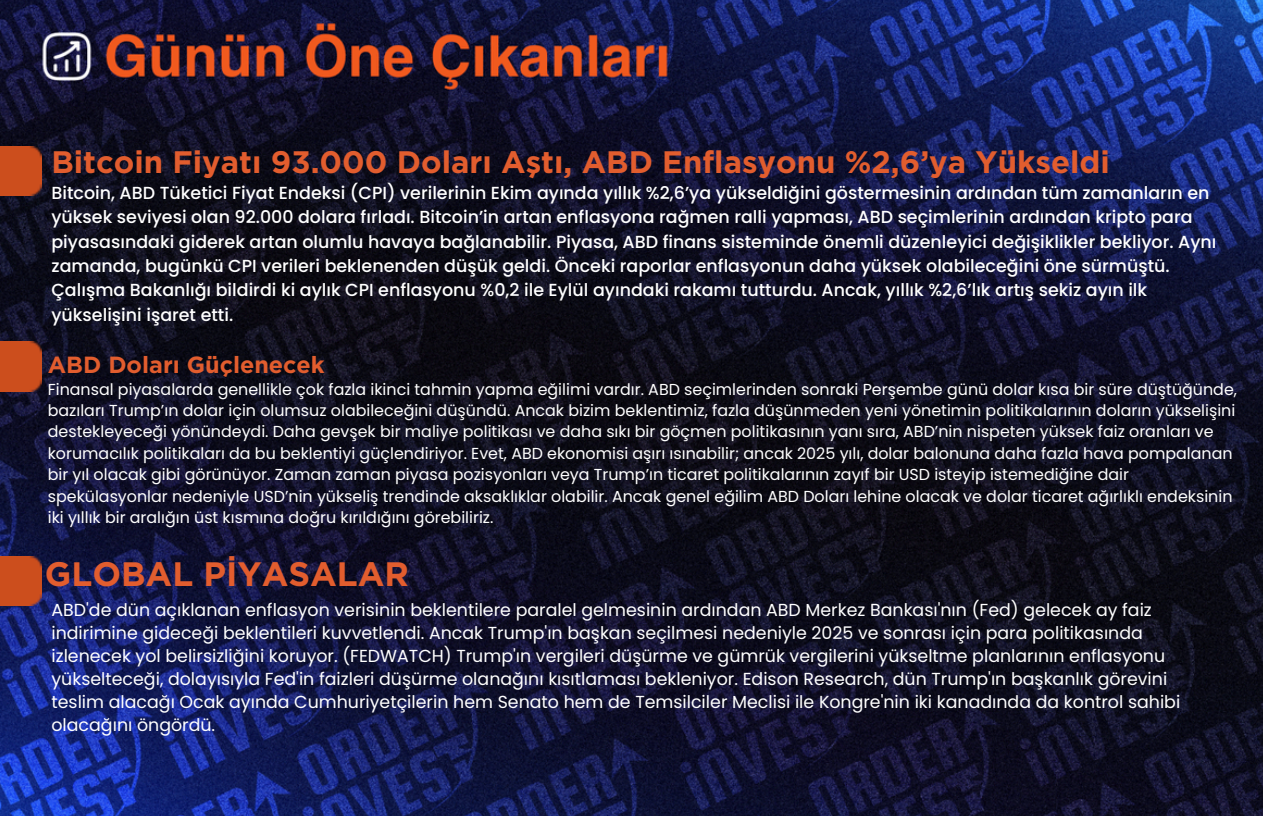
<style>
.page{position:relative;width:1263px;height:816px;background:#fff}
.page>*{position:absolute;margin:0;border:0;box-sizing:border-box;transform-origin:0 0}
.t1{font:700 33.8px "Gotham";color:#e25d2e}
.t2{font:700 31px "Gotham";color:#e25d2e}
.t3{font:700 23.4px "Gotham";color:#e25d2e}
.t4{font:500 17.4px/24.4px "Poppins";color:#fff}
.t5{font:17.4px/23.2px "Poppins";color:#fff}
.t6{font:15.8px/21.4px "Poppins";color:#fff}
</style>
<div class="page">
<img style="left:0;top:0;width:1263px;height:816px">
<div style="left:0;top:146px;width:41px;height:50px;background:#cc4e1d"></div>
<div style="left:0;top:342px;width:41px;height:49px;background:#cc4e1d"></div>
<div style="left:0;top:556px;width:41px;height:50px;background:#cc4e1d"></div>
<p class="t2" style="left:51px;top:143px;width:1055px">Bitcoin Fiyatı 93.000 Doları Aştı, ABD Enflasyonu %2,6’ya Yükseldi</p>
<h3 class="t4" style="left:51px;top:181px;width:1167px">Bitcoin, ABD Tüketici Fiyat Endeksi (CPI) verilerinin Ekim ayında yıllık %2,6’ya yükseldiğini göstermesinin ardından tüm zamanların en yüksek seviyesi olan 92.000 dolara fırladı. Bitcoin’in artan enflasyona rağmen ralli yapması, ABD seçimlerinin ardından kripto para piyasasındaki giderek artan olumlu havaya bağlanabilir. Piyasa, ABD finans sisteminde önemli düzenleyici değişiklikler bekliyor. Aynı zamanda, bugünkü CPI verileri beklenenden düşük geldi. Önceki raporlar enflasyonun daha yüksek olabileceğini öne sürmüştü.<br>Çalışma Bakanlığı bildirdi ki aylık CPI enflasyonu %0,2 ile Eylül ayındaki rakamı tutturdu. Ancak, yıllık %2,6’lık artış sekiz ayın ilk yükselişini işaret etti.</h3>
<h1 class="t3" style="left:48px;top:351px;width:278px">ABD Doları Güçlenecek</h1>
<h4 class="t6" style="left:48px;top:378px;width:1191px">Finansal piyasalarda genellikle çok fazla ikinci tahmin yapma eğilimi vardır. ABD seçimlerinden sonraki Perşembe günü dolar kısa bir süre düştüğünde, bazıları Trump’ın dolar için olumsuz olabileceğini düşündü. Ancak bizim beklentimiz, fazla düşünmeden yeni yönetimin politikalarının doların yükselişini destekleyeceği yönündeydi. Daha gevşek bir maliye politikası ve daha sıkı bir göçmen politikasının yanı sıra, ABD’nin nispeten yüksek faiz oranları ve korumacılık politikaları da bu beklentiyi güçlendiriyor. Evet, ABD ekonomisi aşırı ısınabilir; ancak 2025 yılı, dolar balonuna daha fazla hava pompalanan bir yıl olacak gibi görünüyor. Zaman zaman piyasa pozisyonları veya Trump’ın ticaret politikalarının zayıf bir USD isteyip istemediğine dair spekülasyonlar nedeniyle USD’nin yükseliş trendinde aksaklıklar olabilir. Ancak genel eğilim ABD Doları lehine olacak ve dolar ticaret ağırlıklı endeksinin iki yıllık bir aralığın üst kısmına doğru kırıldığını görebiliriz.</h4>
<p class="t1" style="left:45px;top:554px;width:366px">GLOBAL PİYASALAR</p>
<h2 class="t5" style="left:51px;top:598px;width:1130px">ABD'de dün açıklanan enflasyon verisinin beklentilere paralel gelmesinin ardından ABD Merkez Bankası'nın (Fed) gelecek ay faiz indirimine gideceği beklentileri kuvvetlendi. Ancak Trump'ın başkan seçilmesi nedeniyle 2025 ve sonrası için para politikasında izlenecek yol belirsizliğini koruyor. (FEDWATCH) Trump'ın vergileri düşürme ve gümrük vergilerini yükseltme planlarının enflasyonu yükselteceği, dolayısıyla Fed'in faizleri düşürme olanağını kısıtlaması bekleniyor. Edison Research, dün Trump'ın başkanlık görevini teslim alacağı Ocak ayında Cumhuriyetçilerin hem Senato hem de Temsilciler Meclisi ile Kongre'nin iki kanadında da kontrol sahibi olacağını öngördü.</h2>
</div>
